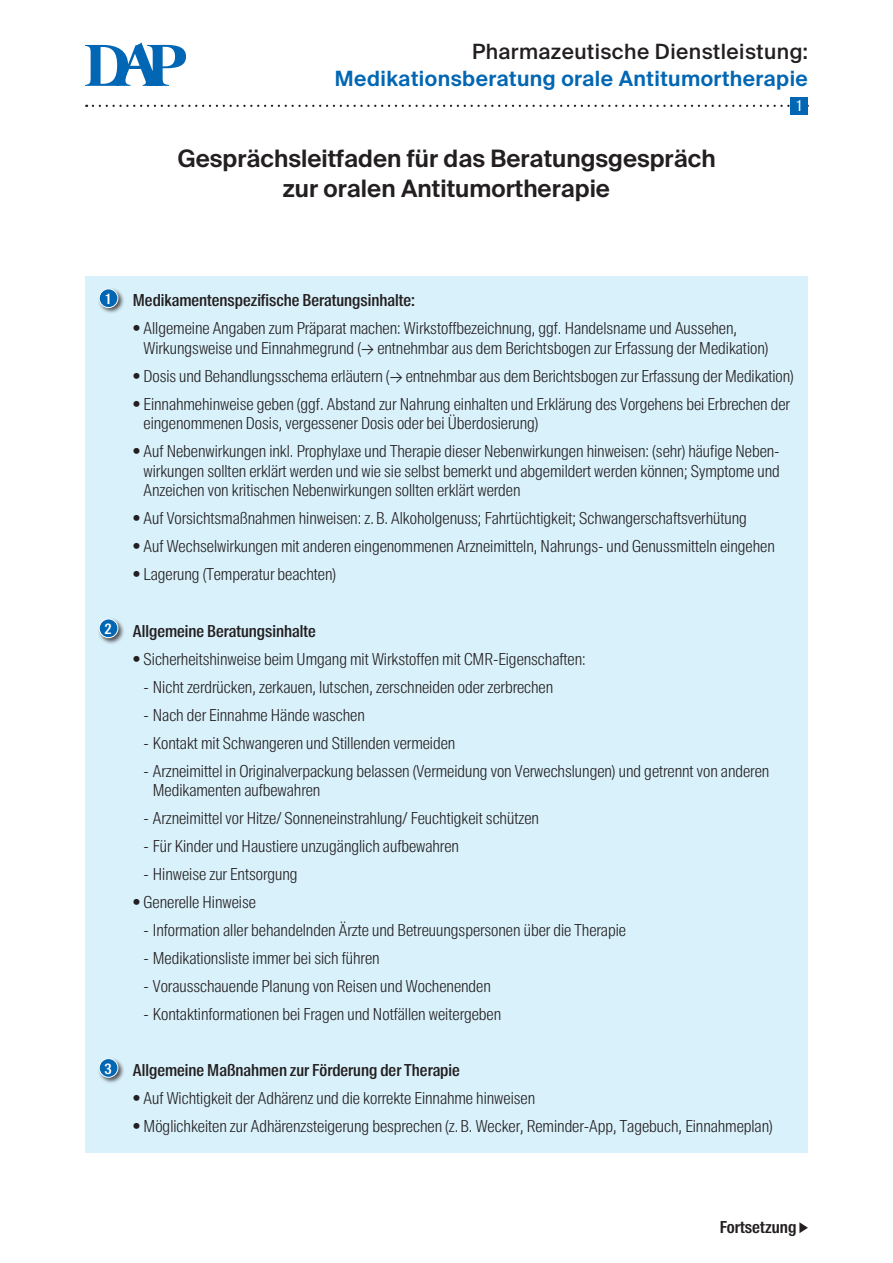
<style>
.page{position:relative;width:893px;height:1263px;background:#fff}
.page>*{position:absolute;margin:0;border:0;box-sizing:border-box;transform-origin:0 0}
.t1{font:600 24px/30px "Suisse Intl";color:#231f20;text-align:center}
.t2{font:600 21px "Suisse Intl";letter-spacing:.02em;color:#0166b3}
.t3{font:500 21px "Suisse Intl";letter-spacing:.02em;color:#231f20}
.t4{font:300 16.5px/19.5px "Suisse Intl Cond";color:#231f20}
.t5{font:500 16.5px "Suisse Intl Cond";color:#231f20}
.t6{font:600 16.5px "Suisse Intl Cond";color:#231f20}
.t7{font:15px "Suisse Intl Cond";color:#fff}
.t8{font:600 14.25px "Suisse Intl Cond";color:#fff}
</style>
<div class="page">
<div style="left:85px;top:276px;width:723px;height:876px;background:#d9f1fb"></div>
<div style="left:97px;top:287px;width:28px;height:28px;background:#231f20;opacity:.75"></div>
<div style="left:99px;top:289px;width:19px;height:19px;background:#0166b3;border-radius:50%"></div>
<div style="left:99px;top:289px;width:19px;height:19px;border:1px solid #fff;border-radius:50%"></div>
<div style="left:97px;top:617px;width:28px;height:28px;background:#231f20;opacity:.75"></div>
<div style="left:99px;top:619px;width:19px;height:19px;background:#0166b3;border-radius:50%"></div>
<div style="left:99px;top:619px;width:19px;height:19px;border:1px solid #fff;border-radius:50%"></div>
<div style="left:97px;top:1057px;width:28px;height:27px;background:#231f20;opacity:.75"></div>
<div style="left:99px;top:1058px;width:19px;height:19px;background:#0166b3;border-radius:50%"></div>
<div style="left:99px;top:1058px;width:19px;height:19px;border:1px solid #fff;border-radius:50%"></div>
<svg style="left:799px;top:1222px;width:9px;height:11px"></svg>
<svg style="left:93px;top:105px;width:698px;height:2px"></svg>
<svg style="left:85px;top:43px;width:101px;height:43px"></svg>
<div style="left:791px;top:97px;width:17px;height:17px;background:#0166b3"></div>
<p class="t3" style="left:472px;top:39px;width:337px">Pharmazeutische Dienstleistung:</p>
<p class="t2" style="left:335px;top:66px;width:474px">Medikationsberatung orale Antitumortherapie</p>
<h1 class="t1" style="left:177px;top:144px;width:540px">Gesprächsleitfaden für das Beratungsgespräch zur oralen Antitumortherapie</h1>
<p class="t7" style="left:797px;top:97px;width:6px">1</p>
<p class="t8" style="left:106px;top:290px;width:6px">1</p>
<p class="t5" style="left:133px;top:291px;width:284px">Medikamentenspezifische Beratungsinhalte:</p>
<p class="t4" style="left:143px;top:319px;width:626px;text-indent:-11px">• Allgemeine Angaben zum Präparat machen: Wirkstoffbezeichnung, ggf. Handelsname und Aussehen,<br>Wirkungsweise und Einnahmegrund (→ entnehmbar aus dem Berichtsbogen zur Erfassung der Medikation)</p>
<p class="t4" style="left:133px;top:366px;width:662px">• Dosis und Behandlungsschema erläutern (→ entnehmbar aus dem Berichtsbogen zur Erfassung der Medikation)</p>
<p class="t4" style="left:144px;top:394px;width:648px;text-indent:-11px">• Einnahmehinweise geben (ggf. Abstand zur Nahrung einhalten und Erklärung des Vorgehens bei Erbrechen der eingenommenen Dosis, vergessener Dosis oder bei Überdosierung)</p>
<p class="t4" style="left:144px;top:442px;width:638px;text-align:justify;text-indent:-11px">• Auf Nebenwirkungen inkl. Prophylaxe und Therapie dieser Nebenwirkungen hinweisen: (sehr) häufige Neben&shy;wirkungen sollten erklärt werden und wie sie selbst bemerkt und abgemildert werden können; Symptome und Anzeichen von kritischen Nebenwirkungen sollten erklärt werden</p>
<p class="t4" style="left:133px;top:509px;width:615px">• Auf Vorsichtsmaßnahmen hinweisen: z.B. Alkoholgenuss; Fahrtüchtigkeit; Schwangerschaftsverhütung</p>
<p class="t4" style="left:133px;top:537px;width:643px">• Auf Wechselwirkungen mit anderen eingenommenen Arzneimitteln, Nahrungs- und Genussmitteln eingehen</p>
<p class="t4" style="left:133px;top:565px;width:205px">• Lagerung (Temperatur beachten)</p>
<p class="t8" style="left:105px;top:621px;width:9px">2</p>
<p class="t5" style="left:133px;top:621px;width:184px">Allgemeine Beratungsinhalte</p>
<p class="t4" style="left:133px;top:649px;width:454px">• Sicherheitshinweise beim Umgang mit Wirkstoffen mit CMR-Eigenschaften:</p>
<p class="t4" style="left:143px;top:677px;width:411px">- Nicht zerdrücken, zerkauen, lutschen, zerschneiden oder zerbrechen</p>
<p class="t4" style="left:143px;top:705px;width:223px">- Nach der Einnahme Hände waschen</p>
<p class="t4" style="left:143px;top:733px;width:313px">- Kontakt mit Schwangeren und Stillenden vermeiden</p>
<p class="t4" style="left:153px;top:761px;width:618px;text-indent:-9px">- Arzneimittel in Originalverpackung belassen (Vermeidung von Verwechslungen) und getrennt von anderen<br>Medikamenten aufbewahren</p>
<p class="t4" style="left:143px;top:808px;width:397px">- Arzneimittel vor Hitze/ Sonneneinstrahlung/ Feuchtigkeit schützen</p>
<p class="t4" style="left:143px;top:836px;width:317px">- Für Kinder und Haustiere unzugänglich aufbewahren</p>
<p class="t4" style="left:143px;top:864px;width:156px">- Hinweise zur Entsorgung</p>
<p class="t4" style="left:133px;top:892px;width:125px">• Generelle Hinweise</p>
<p class="t4" style="left:143px;top:920px;width:484px">- Information aller behandelnden Ärzte und Betreuungspersonen über die Therapie</p>
<p class="t4" style="left:143px;top:948px;width:238px">- Medikationsliste immer bei sich führen</p>
<p class="t4" style="left:143px;top:976px;width:349px">- Vorausschauende Planung von Reisen und Wochenenden</p>
<p class="t4" style="left:143px;top:1004px;width:359px">- Kontaktinformationen bei Fragen und Notfällen weitergeben</p>
<p class="t8" style="left:105px;top:1060px;width:9px">3</p>
<p class="t5" style="left:133px;top:1061px;width:329px">Allgemeine Maßnahmen zur Förderung der Therapie</p>
<p class="t4" style="left:133px;top:1088px;width:404px">• Auf Wichtigkeit der Adhärenz und die korrekte Einnahme hinweisen</p>
<p class="t4" style="left:133px;top:1116px;width:641px">• Möglichkeiten zur Adhärenzsteigerung besprechen (z.B. Wecker, Reminder-App, Tagebuch, Einnahmeplan)</p>
<p class="t6" style="left:720px;top:1218px;width:78px">Fortsetzung</p>
</div>
